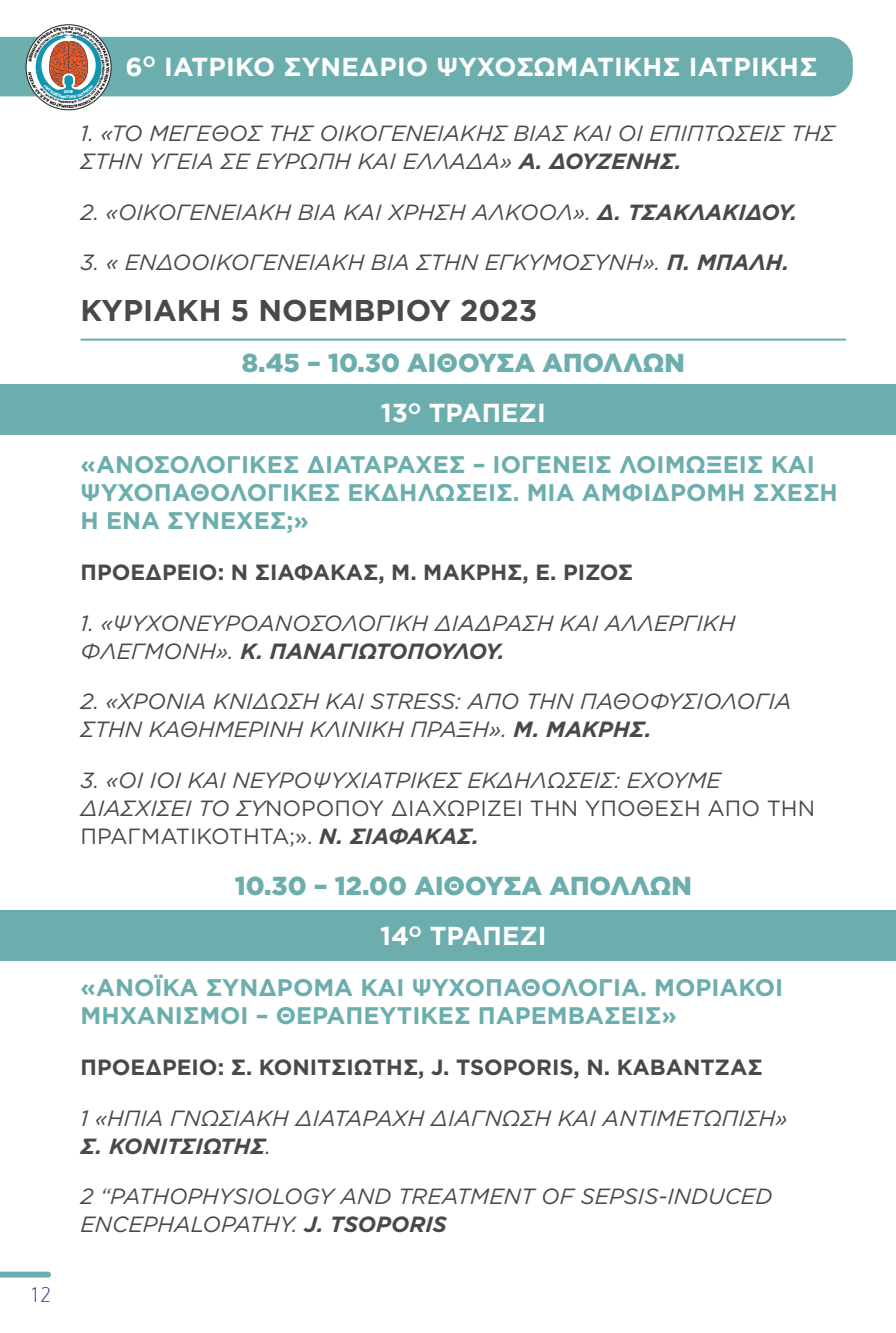
<style>
.page{position:relative;width:896px;height:1333px;background:#fff}
.page>*{position:absolute;margin:0;border:0;box-sizing:border-box;transform-origin:0 0}
.t1{font:700 30px "Gotham Greek";color:#484a4a}
.t2{font:900 26px/50.6px "Gotham Greek";color:#6caead;text-align:center}
.t3{font:700 26px "Gotham Greek";letter-spacing:.01em;color:#fff}
.t4{font:700 24px/28px "Gotham Greek";color:#6caead}
.t5{font:100 24px "PF Handbook Pro";color:#25408f}
.t6{font:italic 22px/28px "Gotham Greek";color:#484a4a}
.t7{font:700 22px "Gotham Greek";color:#484a4a}
.t8{font:900 4px "Gotham Greek";color:#fff}
.s1{font-weight:700}
.s2{font-weight:700;color:#fff}
.s3{font-style:normal}
</style>
<div class="page">
<svg style="left:0;top:1271px;width:51px;height:6px"></svg>
<div style="left:0;top:37px;width:853px;height:59px;background:#6caead"></div>
<hr style="left:895px;top:282px;width:1px;height:50px;background:#6caead">
<div style="left:0;top:385px;width:896px;height:50px;background:#6caead"></div>
<div style="left:0;top:910px;width:896px;height:50px;background:#6caead"></div>
<hr style="left:81px;top:338px;width:765px;height:2px;background:#6caead">
<svg style="left:28px;top:27px;width:81px;height:81px"></svg>
<p class="t8" style="left:64px;top:90px;width:11px">2016</p>
<p class="t3" style="left:125px;top:51px;width:693px">6<sup>O</sup> ΙΑΤΡΙΚΟ ΣΥΝΈΔΡΙΟ ΨΥΧΟΣΩΜΑΤΙΚΉΣ ΙΑΤΡΙΚΉΣ</p>
<p class="t6" style="left:81px;top:119px;width:756px">1. «ΤΟ ΜΈΓΕΘΟΣ ΤΗΣ ΟΙΚΟΓΕΝΕΙΑΚΉΣ ΒΊΑΣ ΚΑΙ ΟΙ ΕΠΙΠΤΏΣΕΙΣ ΤΗΣ<br>ΣΤΗΝ ΥΓΕΊΑ ΣΕ ΕΥΡΏΠΗ ΚΑΙ ΕΛΛΆΔΑ» <span class="s1">Α. ΔΟΥΖΈΝΗΣ.</span></p>
<p class="t6" style="left:81px;top:198px;width:718px">2. «ΟΙΚΟΓΕΝΕΙΑΚΉ ΒΊΑ ΚΑΙ ΧΡΉΣΗ ΑΛΚΟΌΛ». <span class="s1">Δ. ΤΣΑΚΛΑΚΊΔΟΥ.</span></p>
<p class="t6" style="left:81px;top:248px;width:710px">3. « ΕΝΔΟΟΙΚΟΓΕΝΕΙΑΚΗ ΒΙΑ ΣΤΗΝ ΕΓΚΥΜΟΣΥΝΗ». <span class="s1">Π. ΜΠΑΛΗ.</span></p>
<h1 class="t1" style="left:81px;top:293px;width:458px">ΚΥΡΙΑΚΉ 5 ΝΟΕΜΒΡΊΟΥ 2023</h1>
<p class="t2" style="left:242px;top:336px;width:444px">8.45 – 10.30 ΑΊΘΟΥΣΑ ΑΠΟΛΛΩΝ<br><span class="s2">13</span><sup>Ο</sup> <span class="s2">ΤΡΑΠΈΖΙ</span></p>
<p class="t4" style="left:81px;top:450px;width:759px">«ΑΝΟΣΟΛΟΓΙΚΈΣ ΔΙΑΤΑΡΑΧΈΣ – ΙΟΓΕΝΕΊ Σ ΛΟΙΜΏΞΕΙΣ ΚΑΙ<br>ΨΥΧΟΠΑΘΟΛΟΓΙΚΈΣ ΕΚΔΗΛΏΣΕΙΣ. ΜΙΑ ΑΜΦΊΔΡΟΜΗ ΣΧΈΣΗ<br>Ή ΈΝΑ ΣΥΝΕΧΈΣ;»</p>
<p class="t7" style="left:81px;top:559px;width:554px">ΠΡΟΕΔΡΕΙΟ: Ν ΣΙΑΦΆΚΑΣ, Μ. ΜΑΚΡΉ Σ, E. ΡΙΖΟΣ</p>
<p class="t6" style="left:81px;top:608px;width:656px">1. «ΨΥΧΟΝΕΥΡΟΑΝΟΣΟΛΟΓΙΚΉ ΔΙΆ ΔΡΑΣΗ ΚΑΙ ΑΛΛΕΡΓΙΚΉ<br>ΦΛΕΓΜΟΝΉ». <span class="s1">Κ. ΠΑΝΑΓΙΩ ΤΟΠΟΎΛΟΥ.</span></p>
<p class="t6" style="left:81px;top:687px;width:712px">2. «ΧΡΌΝΙΑ ΚΝΊΔΩΣΗ ΚΑΙ STRESS: ΑΠΌ ΤΗΝ ΠΑΘΟΦΥΣΙΟΛΟΓΊΑ<br>ΣΤΗΝ ΚΑΘΗΜΕΡΙΝΉ ΚΛΙΝΙΚΉ ΠΡΆΞΗ». <span class="s1">Μ. ΜΑΚΡΉΣ.</span></p>
<p class="t6" style="left:81px;top:766px;width:736px">3. «ΟΊ ΙΟΙ ΚΑΙ ΝΕΥΡΟΨΥΧΙΑΤΡΙΚΈΣ ΕΚΔΗΛΏΣΕΙΣ: ΈΧΟΥΜΕ<br>ΔΙΑΣΧΊΣΕΙ ΤΟ ΣΎ<span class="s3">ΝΟΡΟΠΟΥ ΔΙΑΧΩΡΊ ΖΕΙ ΤΗΝ ΥΠΌΘΕΣΗ ΑΠΌ ΤΗΝ<br>ΠΡΑΓΜΑΤΙΚΌΤΗΤΑ;».</span> <span class="s1">Ν. ΣΙΑΦΆΚΑΣ.</span></p>
<p class="t2" style="left:235px;top:859px;width:459px">10.30 – 12.00 ΑΊΘΟΥΣΑ ΑΠΟΛΛΩΝ<br><span class="s2">14</span><sup>Ο</sup> <span class="s2">ΤΡΑΠΈΖΙ</span></p>
<p class="t4" style="left:81px;top:972px;width:700px">«ΑΝΟΪΚΆ ΣΎΝΔΡΟΜΑ ΚΑΙ ΨΥΧΟΠΑΘΟΛΟΓΊΑ. ΜΟΡΙΑΚΟΊ<br>ΜΗΧΑΝΙΣΜΟΊ – ΘΕΡΑΠΕΥΤΙΚΈΣ ΠΑΡΕΜΒΆΣΕΙΣ»</p>
<p class="t7" style="left:81px;top:1054px;width:683px">ΠΡΟΕΔΡΕΙΟ: Σ. ΚΟΝΙΤΣΙΏΤΗΣ, J. TSOPORIS, Ν. ΚΑΒΑΝΤΖΆΣ</p>
<p class="t6" style="left:81px;top:1103px;width:708px">1 «ΉΠΙΑ ΓΝΩΣΙΑΚΉ ΔΙΑΤΑΡΑΧΉ ΔΙΆ ΓΝΩΣΗ ΚΑΙ ΑΝΤΙΜΕΤΏΠΙΣΗ»<br><span class="s1">Σ. ΚΟΝΙΤΣΙΏΤΗΣ</span>.</p>
<p class="t6" style="left:81px;top:1182px;width:693px">2 “PATHOPHYSIOLOGY AND TREATMENT OF SEPSIS-INDUCED<br>ENCEPHALOPATHY. <span class="s1">J. TSOPORIS</span></p>
<p class="t5" style="left:30px;top:1279px;width:23px">12</p>
</div>
